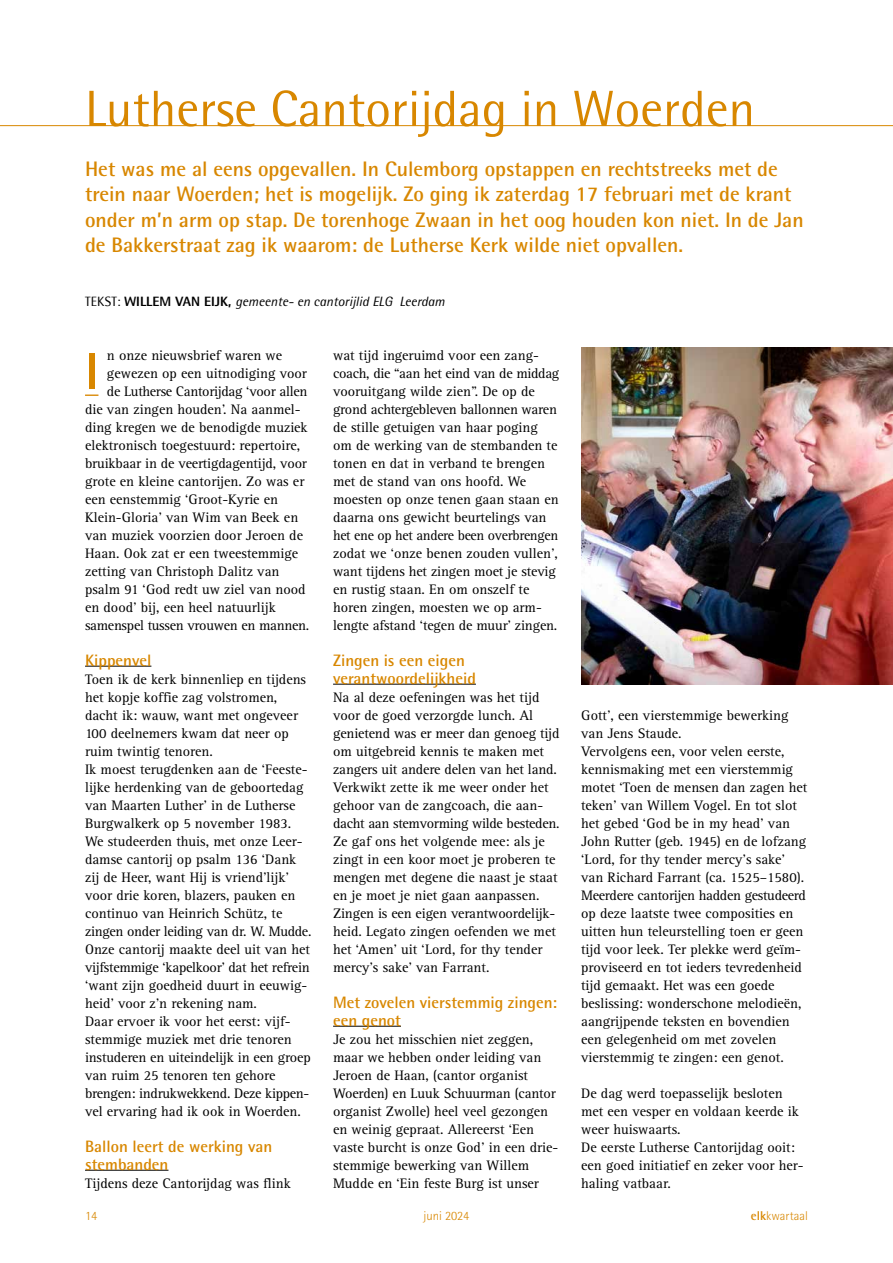
<style>
.page{position:relative;width:893px;height:1263px;background:#fff}
.page>*{position:absolute;margin:0;border:0;box-sizing:border-box;transform-origin:0 0}
.t1{font:700 51.9px "Rotis Sans Serif Std";color:#d88700}
.t2{font:51px "AT Rotis Semi Sans";color:#d88700}
.t3{font:700 21px/25.5px "Rotis Semi Sans Std";color:#d88700}
.t4{font:700 16.5px/18px "Rotis Semi Sans Std";color:#d88700}
.t5{font:14.25px/18px "Rotis Serif Std";color:#000}
.t6{font:14.25px "Rotis Serif Std";letter-spacing:-.02em;color:#000}
.t7{font:italic 13.5px "Rotis Semi Sans Std";color:#000}
.t8{font:300 12.75px "Rotis Semi Sans Std";color:#d88700}
.s1{font-family:"AT Rotis Semi Sans";font-style:normal}
.s2{font-weight:800;font-style:normal}
.s3{font-weight:700}
</style>
<div class="page">
<hr style="left:0;top:125px;width:893px;height:1px;background:#d88700">
<hr style="left:85px;top:666px;width:66px;height:1px;background:#000">
<hr style="left:85px;top:1170px;width:83px;height:1px;background:#000">
<hr style="left:333px;top:684px;width:143px;height:1px;background:#000">
<hr style="left:333px;top:1026px;width:68px;height:1px;background:#000">
<svg style="left:85px;top:394px;width:13px;height:2px"></svg>
<img style="left:581px;top:347px;width:312px;height:337px">
<h2 class="t2" style="left:85px;top:79px;width:671px">Lutherse Cantorijdag in Woerden</h2>
<p class="t3" style="left:85px;top:155px;width:720px">Het was me al eens opgevallen. In Culemborg opstappen en rechtstreeks met de trein naar Woerden; het is mogelijk. Zo ging ik zaterdag 17 februari met de krant onder m’n arm op stap. De torenhoge Zwaan in het oog houden kon niet. In de Jan de Bakkerstraat zag ik waarom: de Lutherse Kerk wilde niet opvallen.</p>
<p class="t7" style="left:85px;top:293px;width:361px"><span class="s1">TEKST:</span> <span class="s2">WILLEM VAN EIJK,</span> gemeente- en cantorijlid ELG Leerdam</p>
<p class="t5" style="left:107px;top:347px;width:177px">n onze nieuwsbrief waren we</p>
<p class="t5" style="left:107px;top:365px;width:201px">gewezen op een uitnodiging voor</p>
<p class="t6" style="left:107px;top:383px;width:202px">de Lutherse Cantorijdag ‘voor allen</p>
<p class="t5" style="left:85px;top:401px;width:217px">die van zingen houden’. Na aanmel-</p>
<p class="t5" style="left:85px;top:419px;width:224px">ding kregen we de benodigde muziek</p>
<p class="t5" style="left:85px;top:437px;width:217px">elektronisch toegestuurd: repertoire,</p>
<p class="t5" style="left:85px;top:455px;width:223px">bruikbaar in de veertigdagentijd, voor</p>
<p class="t5" style="left:85px;top:473px;width:221px">grote en kleine cantorijen. Zo was er</p>
<p class="t5" style="left:85px;top:491px;width:195px">een eenstemmig ‘Groot-Kyrie en</p>
<p class="t5" style="left:85px;top:509px;width:215px">Klein-Gloria’ van Wim van Beek en</p>
<p class="t5" style="left:85px;top:527px;width:219px">van muziek voorzien door Jeroen de</p>
<p class="t5" style="left:85px;top:545px;width:215px">Haan. Ook zat er een tweestemmige</p>
<p class="t5" style="left:85px;top:563px;width:196px">zetting van Christoph Dalitz van</p>
<p class="t5" style="left:85px;top:581px;width:222px">psalm 91 ‘God redt uw ziel van nood</p>
<p class="t5" style="left:85px;top:599px;width:192px">en dood’ bij, een heel natuurlijk</p>
<p class="t6" style="left:85px;top:617px;width:226px">samenspel tussen vrouwen en mannen.</p>
<p class="t4" style="left:85px;top:651px;width:68px">Kippenvel</p>
<p class="t5" style="left:85px;top:671px;width:228px">Toen ik de kerk binnenliep en tijdens het kopje koffie zag volstromen, dacht ik: wauw, want met ongeveer 100 deelnemers kwam dat neer op ruim twintig tenoren.<br>Ik moest terugdenken aan de ‘Feeste&shy;lijke herdenking van de geboortedag van Maarten Luther’ in de Lutherse Burgwalkerk op 5 november 1983.<br>We studeerden thuis, met onze Leer&shy;damse cantorij op psalm 136 ‘Dank zij de Heer, want Hij is vriend’lijk’ voor drie koren, blazers, pauken en continuo van Heinrich Schütz, te zingen onder leiding van dr. W. Mudde.<br>Onze cantorij maakte deel uit van het vijfstemmige ‘kapelkoor’ dat het refrein ‘want zijn goedheid duurt in eeuwig&shy;heid’ voor z’n rekening nam.<br>Daar ervoer ik voor het eerst: vijf&shy;stemmige muziek met drie tenoren instuderen en uiteindelijk in een groep van ruim 25 tenoren ten gehore brengen: indrukwekkend. Deze kippen&shy;vel ervaring had ik ook in Woerden.</p>
<p class="t4" style="left:85px;top:1137px;width:189px">Ballon leert de werking van stembanden</p>
<p class="t5" style="left:85px;top:1175px;width:207px">Tijdens deze Cantorijdag was flink</p>
<h1 class="t1" style="left:85px;top:339px;width:15px">I</h1>
<p class="t5" style="left:333px;top:347px;width:228px">wat tijd ingeruimd voor een zang&shy;coach, die “aan het eind van de middag vooruitgang wilde zien”. De op de grond achtergebleven ballonnen waren de stille getuigen van haar poging om de werking van de stembanden te tonen en dat in verband te brengen met de stand van ons hoofd. We moesten op onze tenen gaan staan en daarna ons gewicht beurtelings van het ene op het andere been overbrengen zodat we ‘onze benen zouden vullen', want tijdens het zingen moet je stevig en rustig staan. En om onszelf te horen zingen, moesten we op arm&shy;lengte afstand ‘tegen de muur’ zingen.</p>
<p class="t4" style="left:333px;top:651px;width:144px">Zingen is een eigen verantwoordelijkheid</p>
<p class="t5" style="left:333px;top:689px;width:228px">Na al deze oefeningen was het tijd voor de goed verzorgde lunch. Al genietend was er meer dan genoeg tijd om uitgebreid kennis te maken met zangers uit andere delen van het land.<br>Verkwikt zette ik me weer onder het gehoor van de zangcoach, die aan&shy;dacht aan stemvorming wilde besteden.<br>Ze gaf ons het volgende mee: als je zingt in een koor moet je proberen te mengen met degene die naast je staat en je moet je niet gaan aanpassen.<br>Zingen is een eigen verantwoordelijk&shy;heid. Legato zingen oefenden we met het ‘Amen’ uit ‘Lord, for thy tender mercy’s sake’ van Farrant.</p>
<p class="t4" style="left:333px;top:993px;width:226px">Met zovelen vierstemmig zingen: een genot</p>
<p class="t5" style="left:333px;top:1031px;width:227px">Je zou het misschien niet zeggen, maar we hebben onder leiding van Jeroen de Haan, (cantor organist Woerden) en Luuk Schuurman (cantor organist Zwolle) heel veel gezongen en weinig gepraat. Allereerst ‘Een vaste burcht is onze God’ in een drie&shy;stemmige bewerking van Willem Mudde en ‘Ein feste Burg ist unser</p>
<p class="t5" style="left:581px;top:707px;width:228px">Gott’, een vierstemmige bewerking van Jens Staude.<br>Vervolgens een, voor velen eerste, kennismaking met een vierstemmig motet ‘Toen de mensen dan zagen het teken’ van Willem Vogel. En tot slot het gebed ‘God be in my head’ van John Rutter (geb. 1945) en de lofzang ‘Lord, for thy tender mercy’s sake’ van Richard Farrant (ca. 1525–1580).<br>Meerdere cantorijen hadden gestudeerd op deze laatste twee composities en uitten hun teleurstelling toen er geen tijd voor leek. Ter plekke werd geïm&shy;proviseerd en tot ieders tevredenheid tijd gemaakt. Het was een goede beslissing: wonderschone melodieën, aangrijpende teksten en bovendien een gelegenheid om met zovelen vierstemmig te zingen: een genot.</p>
<p class="t5" style="left:581px;top:1085px;width:224px">De dag werd toepasselijk besloten met een vesper en voldaan keerde ik weer huiswaarts.<br>De eerste Lutherse Cantorijdag ooit: een goed initiatief en zeker voor her&shy;haling vatbaar.</p>
<p class="t8" style="left:85px;top:1208px;width:14px">14</p>
<p class="t8" style="left:424px;top:1208px;width:47px">juni 2024</p>
<p class="t8" style="left:751px;top:1208px;width:59px"><span class="s3">elk</span>kwartaal</p>
</div>
